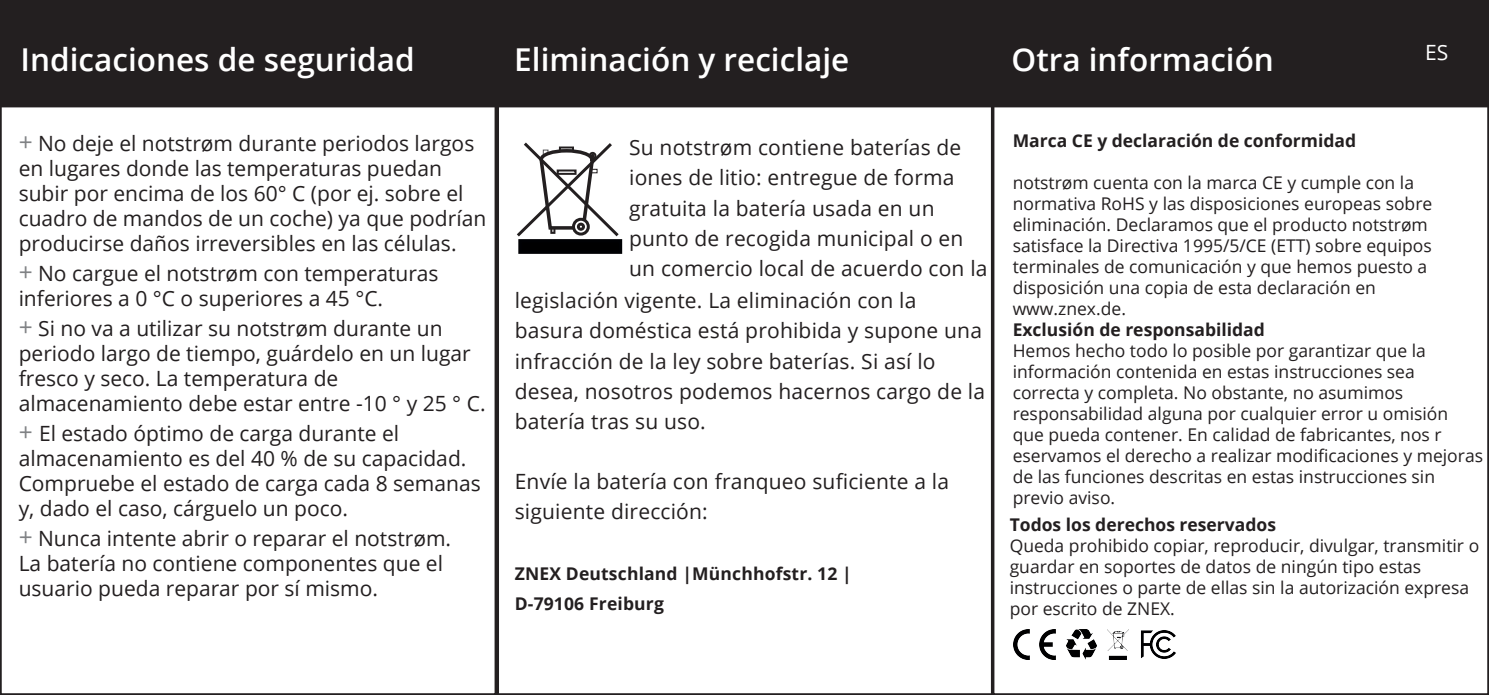
<style>
.page{position:relative;width:1489px;height:695px;background:#fff}
.page>*{position:absolute;margin:0;border:0;box-sizing:border-box;transform-origin:0 0}
.t1{font:600 31.5px "Open Sans";color:#fff}
.t2{font:21px/25.2px "Open Sans";color:#231f20}
.t3{font:21px "Open Sans";color:#fff}
.t4{font:17.5px/21px "Open Sans";color:#231f20}
.t5{font:700 17.5px/30.1px "Open Sans";color:#231f20}
.s1{font-size:24.5px;color:#808285}
</style>
<div class="page">
<div style="left:990px;top:0;width:498px;height:695px;border:4px solid #231f20"></div>
<div style="left:0;top:0;width:1488px;height:106px;background:#231f20"></div>
<svg style="left:513px;top:107px;width:108px;height:130px"></svg>
<div style="left:577px;top:222px;width:8px;height:9px;border:3px solid #231f20;border-radius:50%"></div>
<div style="left:518px;top:239px;width:104px;height:15px;background:#000001;border:4px solid #000104"></div>
<img style="left:1013px;top:629px;width:42px;height:30px">
<img style="left:1066px;top:629px;width:30px;height:30px">
<img style="left:1107px;top:629px;width:21px;height:30px">
<img style="left:1141px;top:630px;width:35px;height:29px">
<h1 class="t1" style="left:21px;top:38px;width:396px">Indicaciones de seguridad</h1>
<h1 class="t1" style="left:1011px;top:38px;width:264px">Otra información</h1>
<p class="t3" style="left:1424px;top:37px;width:25px">ES</p>
<h1 class="t1" style="left:514px;top:38px;width:336px">Eliminación y reciclaje</h1>
<p class="t2" style="left:19px;top:130px;width:469px"><span class="s1">+</span> No deje el notstrøm durante periodos largos en lugares donde las temperaturas puedan subir por encima de los 60° C (por ej. sobre el cuadro de mandos de un coche) ya que podrían producirse daños irreversibles en las células.</p>
<p class="t2" style="left:19px;top:260px;width:421px"><span class="s1">+</span> No cargue el notstrøm con temperaturas inferiores a 0 °C o superiores a 45 °C.</p>
<p class="t2" style="left:19px;top:315px;width:468px"><span class="s1">+</span> Si no va a utilizar su notstrøm durante un periodo largo de tiempo, guárdelo en un lugar fresco y seco. La temperatura de almacenamiento debe estar entre -10 ° y 25 ° C.</p>
<p class="t2" style="left:19px;top:420px;width:463px"><span class="s1">+</span> El estado óptimo de carga durante el almacenamiento es del 40 % de su capacidad.<br>Compruebe el estado de carga cada 8 semanas y, dado el caso, cárguelo un poco.</p>
<p class="t2" style="left:19px;top:525px;width:434px"><span class="s1">+</span> Nunca intente abrir o reparar el notstrøm.<br>La batería no contiene componentes que el usuario pueda reparar por sí mismo.</p>
<p class="t2" style="left:629px;top:132px;width:360px;line-height:30.1px">Su notstrøm contiene baterías de iones de litio: entregue de forma gratuita la batería usada en un punto de recogida municipal o en un comercio local de acuerdo con la</p>
<p class="t2" style="left:514px;top:285px;width:472px;line-height:30.1px">legislación vigente. La eliminación con la basura doméstica está prohibida y supone una infracción de la ley sobre baterías. Si así lo desea, nosotros podemos hacernos cargo de la batería tras su uso.</p>
<p class="t2" style="left:514px;top:466px;width:436px;line-height:30.1px">Envíe la batería con franqueo suficiente a la siguiente dirección:</p>
<p class="t5" style="left:514px;top:558px;width:339px">ZNEX Deutschland |Münchhofstr. 12 |<br>D-79106 Freiburg</p>
<p class="t5" style="left:1012px;top:125px;width:345px">Marca CE y declaración de conformidad</p>
<p class="t4" style="left:1012px;top:172px;width:421px">notstrøm cuenta con la marca CE y cumple con la normativa RoHS y las disposiciones europeas sobre eliminación. Declaramos que el producto notstrøm satisface la Directiva 1995/5/CE (ETT) sobre equipos terminales de comunicación y que hemos puesto a disposición una copia de esta declaración en www.znex.de.</p>
<p class="t5" style="left:1012px;top:314px;width:254px">Exclusión de responsabilidad</p>
<p class="t4" style="left:1012px;top:340px;width:472px">Hemos hecho todo lo posible por garantizar que la información contenida en estas instrucciones sea correcta y completa. No obstante, no asumimos responsabilidad alguna por cualquier error u omisión que pueda contener. En calidad de fabricantes, nos r eservamos el derecho a realizar modificaciones y mejoras de las funciones descritas en estas instrucciones sin previo aviso.</p>
<p class="t5" style="left:1009px;top:509px;width:268px">Todos los derechos reservados</p>
<p class="t4" style="left:1009px;top:535px;width:471px">Queda prohibido copiar, reproducir, divulgar, transmitir o guardar en soportes de datos de ningún tipo estas instrucciones o parte de ellas sin la autorización expresa por escrito de ZNEX.</p>
</div>
